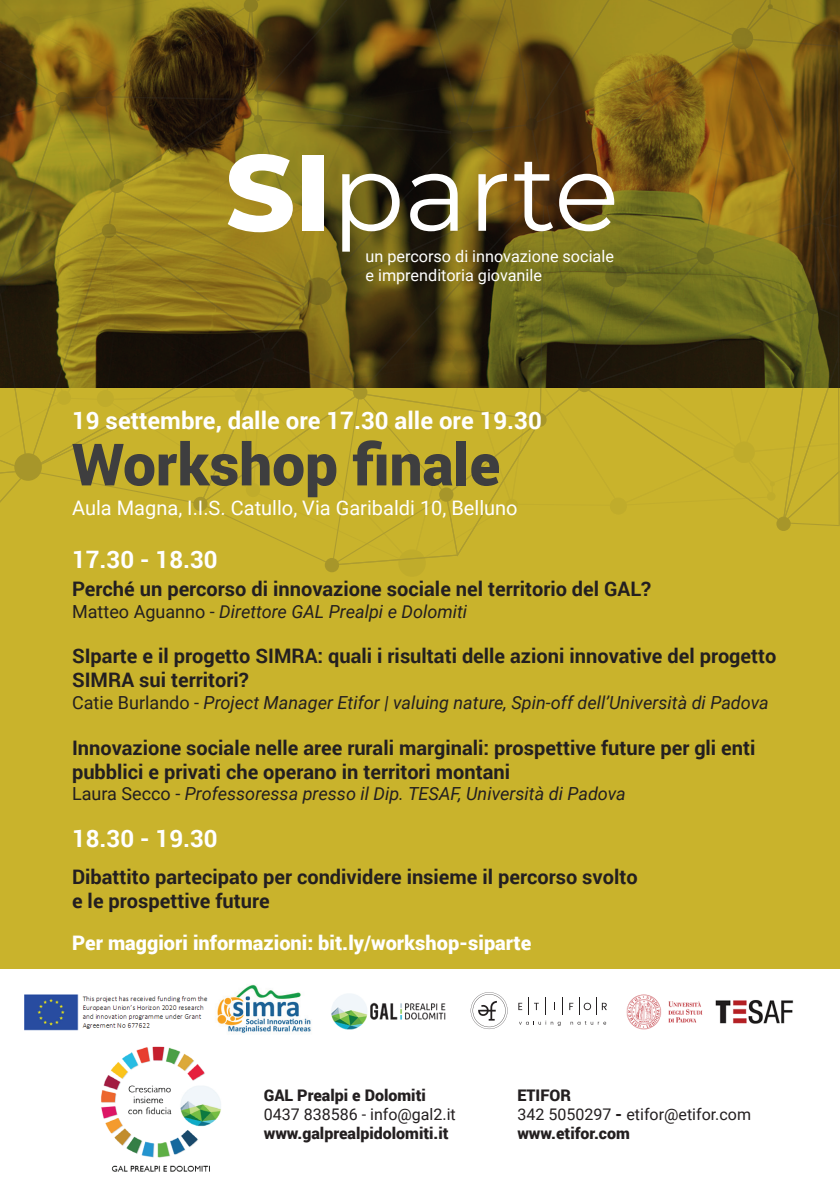
<style>
.page{position:relative;width:840px;height:1191px;background:#fff}
.page>*{position:absolute;margin:0;border:0;box-sizing:border-box;transform-origin:0 0}
.t1{font:107.6px "Montserrat";color:#fff}
.t2{font:900 58.4px "Roboto";color:#3e3e3f}
.t3{font:700 24px "Roboto";color:#fff}
.t4{font:700 20px/24px "Roboto";color:#231f20}
.t5{font:900 20px "Roboto";color:#fff}
.t6{font:20px "Roboto";color:#fff}
.t7{font:italic 18px "Roboto";color:#231f20}
.t8{font:16.2px/19.4px "Roboto";color:#fff}
.t9{font:16px/19.2px "Roboto";color:#231f20}
.t10{font:900 16px "Roboto";color:#231f20}
.s1{font-weight:800}
.s2{font-style:normal}
.s3{font-weight:900}
</style>
<div class="page">
<div style="left:0;top:0;width:839px;height:969px;background:#c9b32c"></div>
<div style="left:398px;top:549px;width:27px;height:28px;background:#c0ac2b;border-radius:50%"></div>
<svg style="left:0;top:0;width:839px;height:565px"></svg>
<svg style="left:233px;top:92px;width:14px;height:15px"></svg>
<div style="left:254px;top:115px;width:8px;height:8px;background:#887f24;border-radius:50%"></div>
<svg style="left:254px;top:94px;width:8px;height:8px"></svg>
<svg style="left:109px;top:179px;width:15px;height:14px"></svg>
<div style="left:324px;top:558px;width:15px;height:14px;background:#a7962a;border-radius:50%"></div>
<div style="left:532px;top:412px;width:14px;height:15px;background:#a7962a;border-radius:50%"></div>
<svg style="left:806px;top:300px;width:14px;height:14px"></svg>
<div style="left:776px;top:516px;width:14px;height:15px;background:#a7962a;border-radius:50%"></div>
<div style="left:439px;top:487px;width:14px;height:15px;background:#a7962a;border-radius:50%"></div>
<svg style="left:532px;top:178px;width:28px;height:28px"></svg>
<svg style="left:304px;top:277px;width:27px;height:28px"></svg>
<div style="left:14px;top:453px;width:28px;height:28px;background:#a7962a;border-radius:50%"></div>
<svg style="left:470px;top:992px;width:37px;height:37px"></svg>
<svg style="left:518px;top:1002px;width:4px;height:8px"></svg>
<svg style="left:528px;top:997px;width:10px;height:17px"></svg>
<svg style="left:545px;top:997px;width:1px;height:17px"></svg>
<svg style="left:569px;top:997px;width:37px;height:17px"></svg>
<svg style="left:519px;top:1020px;width:41px;height:6px"></svg>
<svg style="left:570px;top:1021px;width:36px;height:3px"></svg>
<img style="left:24px;top:984px;width:287px;height:49px">
<img style="left:626px;top:994px;width:168px;height:36px">
<img style="left:331px;top:994px;width:115px;height:36px">
<img style="left:101px;top:1046px;width:120px;height:126px">
<h1 class="t1" style="left:225px;top:119px;width:395px"><span class="s1">SI</span>parte</h1>
<p class="t8" style="left:365px;top:246px;width:250px">un percorso di innovazione sociale e imprenditoria giovanile</p>
<p class="t3" style="left:72px;top:404px;width:471px">19 settembre, dalle ore 17.30 alle ore 19.30</p>
<h2 class="t2" style="left:72px;top:423px;width:429px">Workshop finale</h2>
<p class="t6" style="left:72px;top:494px;width:447px">Aula Magna, I.I.S. Catullo, Via Garibaldi 10, Belluno</p>
<p class="t3" style="left:72px;top:543px;width:147px">17.30 - 18.30</p>
<p class="t4" style="left:72px;top:576px;width:580px">Perché un percorso di innovazione sociale nel territorio del GAL?</p>
<p class="t7" style="left:72px;top:599px;width:396px"><span class="s2">Matteo Aguanno -</span> Direttore GAL Prealpi e Dolomiti</p>
<p class="t4" style="left:72px;top:643px;width:705px">SIparte e il progetto SIMRA: quali i risultati delle azioni innovative del progetto<br>SIMRA sui territori?</p>
<p class="t7" style="left:72px;top:690px;width:698px"><span class="s2">Catie Burlando -</span> Project Manager Etifor | valuing nature, Spin-off dell’Università di Padova</p>
<p class="t4" style="left:72px;top:734px;width:684px">Innovazione sociale nelle aree rurali marginali: prospettive future per gli enti pubblici e privati che operano in territori montani</p>
<p class="t7" style="left:72px;top:781px;width:555px"><span class="s2">Laura Secco -</span> Professoressa presso il Dip. TESAF, Università di Padova</p>
<p class="t3" style="left:72px;top:821px;width:147px">18.30 - 19.30</p>
<p class="t4" style="left:72px;top:863px;width:567px">Dibattito partecipato per condividere insieme il percorso svolto e le prospettive future</p>
<p class="t5" style="left:72px;top:929px;width:460px">Per maggiori informazioni: bit.ly/workshop-siparte</p>
<p class="t10" style="left:263px;top:1083px;width:163px">GAL Prealpi e Dolomiti</p>
<p class="t9" style="left:263px;top:1103px;width:193px">0437 838586 - info@gal2.it</p>
<p class="t10" style="left:263px;top:1122px;width:186px">www.galprealpidolomiti.it</p>
<p class="t9" style="left:517px;top:1084px;width:235px"><span class="s3">ETIFOR<br></span>342 5050297 <span class="s3">-</span> etifor@etifor.com <span class="s3">www.etifor.com</span></p>
</div>
